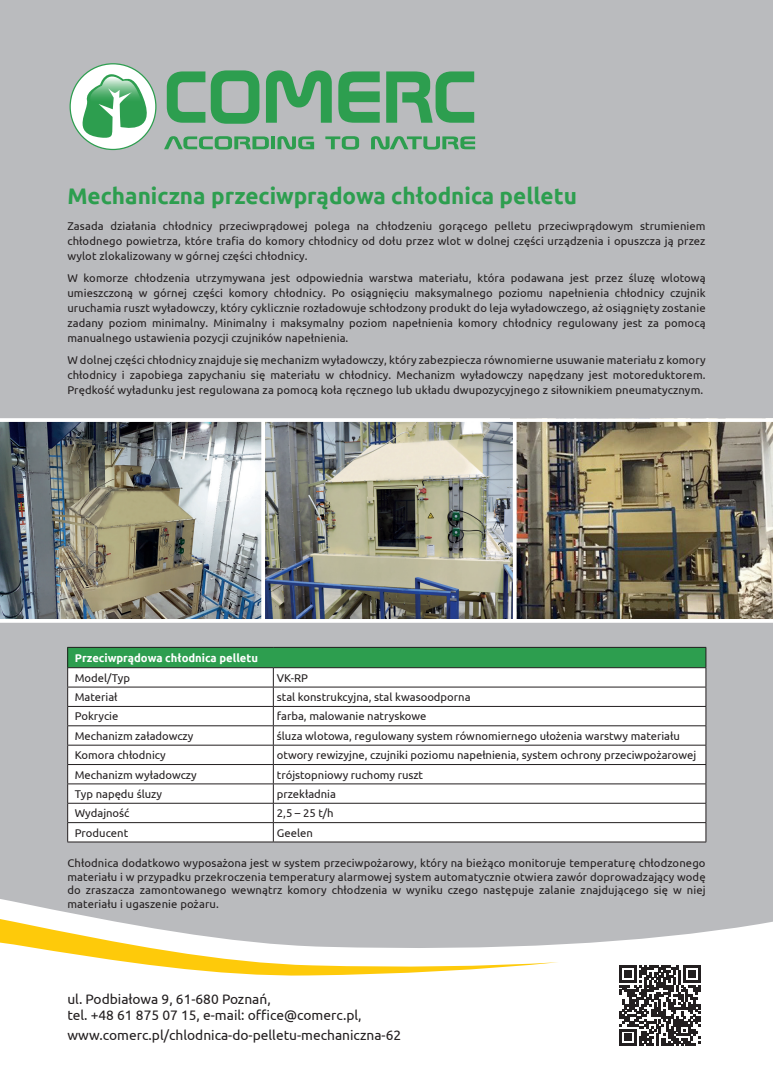
<style>
.page{position:relative;width:773px;height:1081px;background:#fff}
.page>*{position:absolute;margin:0;border:0;box-sizing:border-box;transform-origin:0 0}
.t1{font:700 22.5px "Ubuntu";color:#2d9e4f}
.t2{font:13.75px/16.5px "Ubuntu";color:#231f20}
.t3{font:11.25px/15px "Ubuntu";color:#231f20;text-align:justify}
.t4{font:700 11.25px "Ubuntu";color:#fff}
</style>
<div class="page">
<div style="left:0;top:0;width:772px;height:1080px;background:#babbbe"></div>
<svg style="left:0;top:899px;width:772px;height:181px;fill:#fff"></svg>
<svg style="left:0;top:919px;width:558px;height:57px"></svg>
<img style="left:516px;top:422px;width:256px;height:197px">
<div style="left:70px;top:64px;width:86px;height:85px;background:#fff;border-radius:50%"></div>
<svg style="left:69px;top:65px;width:88px;height:74px"></svg>
<svg style="left:167px;top:71px;width:38px;height:52px"></svg>
<svg style="left:211px;top:70px;width:48px;height:54px"></svg>
<svg style="left:266px;top:70px;width:66px;height:53px"></svg>
<svg style="left:338px;top:71px;width:41px;height:52px"></svg>
<svg style="left:386px;top:71px;width:88px;height:52px"></svg>
<svg style="left:164px;top:136px;width:105px;height:14px"></svg>
<hr style="left:271px;top:136px;width:4px;height:13px;background:#2d9e4f">
<svg style="left:277px;top:136px;width:37px;height:14px"></svg>
<svg style="left:325px;top:136px;width:34px;height:14px"></svg>
<svg style="left:371px;top:136px;width:104px;height:14px"></svg>
<div style="left:68px;top:647px;width:637px;height:21px;background:#2d9e4f"></div>
<div style="left:68px;top:668px;width:637px;height:173px;background:#fff"></div>
<hr style="left:67px;top:647px;width:206px;height:1px;background:#231f20">
<hr style="left:273px;top:647px;width:433px;height:1px;background:#231f20">
<hr style="left:67px;top:667px;width:206px;height:1px;background:#231f20">
<hr style="left:273px;top:667px;width:433px;height:1px;background:#231f20">
<hr style="left:67px;top:687px;width:206px;height:1px;background:#231f20">
<hr style="left:273px;top:687px;width:433px;height:1px;background:#231f20">
<hr style="left:67px;top:706px;width:206px;height:1px;background:#231f20">
<hr style="left:273px;top:706px;width:433px;height:1px;background:#231f20">
<hr style="left:67px;top:725px;width:206px;height:1px;background:#231f20">
<hr style="left:273px;top:725px;width:433px;height:1px;background:#231f20">
<hr style="left:67px;top:745px;width:206px;height:1px;background:#231f20">
<hr style="left:273px;top:745px;width:433px;height:1px;background:#231f20">
<hr style="left:67px;top:764px;width:206px;height:1px;background:#231f20">
<hr style="left:273px;top:764px;width:433px;height:1px;background:#231f20">
<hr style="left:67px;top:783px;width:206px;height:1px;background:#231f20">
<hr style="left:273px;top:783px;width:433px;height:1px;background:#231f20">
<hr style="left:67px;top:803px;width:206px;height:1px;background:#231f20">
<hr style="left:273px;top:803px;width:433px;height:1px;background:#231f20">
<hr style="left:67px;top:822px;width:206px;height:1px;background:#231f20">
<svg style="left:67px;top:648px;width:1px;height:193px"></svg>
<hr style="left:273px;top:822px;width:433px;height:1px;background:#231f20">
<svg style="left:273px;top:668px;width:1px;height:173px"></svg>
<svg style="left:705px;top:648px;width:1px;height:193px"></svg>
<hr style="left:67px;top:841px;width:206px;height:1px;background:#231f20">
<hr style="left:273px;top:841px;width:433px;height:1px;background:#231f20">
<img style="left:0;top:422px;width:512px;height:197px">
<svg style="left:0;top:418px;width:772px;height:4px;background:#f8f8f8"></svg>
<hr style="left:261px;top:420px;width:4px;height:201px;background:#fff">
<svg style="left:512px;top:420px;width:4px;height:199px"></svg>
<svg style="left:0;top:619px;width:772px;height:4px;background:#fafafa"></svg>
<div style="left:611px;top:957px;width:98px;height:97px;background:#fff"></div>
<svg style="left:619px;top:965px;width:81px;height:81px"></svg>
<h1 class="t1" style="left:67px;top:183px;width:511px">Mechaniczna przeciwprądowa chłodnica pelletu</h1>
<p class="t3" style="left:67px;top:218px;width:639px">Zasada działania chłodnicy przeciwprądowej polega na chłodzeniu gorącego pelletu przeciwprądowym strumieniem chłodnego powietrza, które trafia do komory chłodnicy od dołu przez wlot w dolnej części urządzenia i opuszcza ją przez wylot zlokalizowany w górnej części chłodnicy.</p>
<p class="t3" style="left:67px;top:270px;width:639px">W komorze chłodzenia utrzymywana jest odpowiednia warstwa materiału, która podawana jest przez śluzę wlotową umieszczoną w górnej części komory chłodnicy. Po osiągnięciu maksymalnego poziomu napełnienia chłodnicy czujnik uruchamia ruszt wyładowczy, który cyklicznie rozładowuje schłodzony produkt do leja wyładowczego, aż osiągnięty zostanie zadany poziom minimalny. Minimalny i maksymalny poziom napełnienia komory chłodnicy regulowany jest za pomocą manualnego ustawienia pozycji czujników napełnienia.</p>
<p class="t3" style="left:67px;top:352px;width:639px">W dolnej części chłodnicy znajduje się mechanizm wyładowczy, który zabezpiecza równomierne usuwanie materiału z komory chłodnicy i zapobiega zapychaniu się materiału w chłodnicy. Mechanizm wyładowczy napędzany jest motoreduktorem.<br>Prędkość wyładunku jest regulowana za pomocą koła ręcznego lub układu dwupozycyjnego z siłownikiem pneumatycznym.</p>
<p class="t4" style="left:75px;top:651px;width:185px">Przeciwprądowa chłodnica pelletu</p>
<p class="t3" style="left:75px;top:670px;width:57px">Model/Typ</p>
<p class="t3" style="left:277px;top:670px;width:33px">VK-RP</p>
<p class="t3" style="left:75px;top:689px;width:44px">Materiał</p>
<p class="t3" style="left:277px;top:689px;width:195px">stal konstrukcyjna, stal kwasoodporna</p>
<p class="t3" style="left:75px;top:708px;width:45px">Pokrycie</p>
<p class="t3" style="left:277px;top:708px;width:151px">farba, malowanie natryskowe</p>
<p class="t3" style="left:75px;top:728px;width:120px">Mechanizm załadowczy</p>
<p class="t3" style="left:277px;top:728px;width:404px">śluza wlotowa, regulowany system równomiernego ułożenia warstwy materiału</p>
<p class="t3" style="left:75px;top:747px;width:93px">Komora chłodnicy</p>
<p class="t3" style="left:277px;top:747px;width:421px">otwory rewizyjne, czujniki poziomu napełnienia, system ochrony przeciwpożarowej</p>
<p class="t3" style="left:75px;top:767px;width:123px">Mechanizm wyładowczy</p>
<p class="t3" style="left:277px;top:767px;width:148px">trójstopniowy ruchomy ruszt</p>
<p class="t3" style="left:75px;top:786px;width:89px">Typ napędu śluzy</p>
<p class="t3" style="left:277px;top:786px;width:61px">przekładnia</p>
<p class="t3" style="left:75px;top:805px;width:56px">Wydajność</p>
<p class="t3" style="left:277px;top:805px;width:58px">2,5 – 25 t/h</p>
<p class="t3" style="left:75px;top:825px;width:55px">Producent</p>
<p class="t3" style="left:277px;top:825px;width:37px">Geelen</p>
<p class="t3" style="left:67px;top:855px;width:639px;line-height:13.8px">Chłodnica dodatkowo wyposażona jest w system przeciwpożarowy, który na bieżąco monitoruje temperaturę chłodzonego materiału i w przypadku przekroczenia temperatury alarmowej system automatycznie otwiera zawór doprowadzający wodę do zraszacza zamontowanego wewnątrz komory chłodzenia w wyniku czego następuje zalanie znajdującego się w niej materiału i ugaszenie pożaru.</p>
<p class="t2" style="left:67px;top:990px;width:296px">ul. Podbiałowa 9, 61-680 Poznań,<br>tel. +48 61 875 07 15, e-mail: office@comerc.pl,</p>
<p class="t2" style="left:67px;top:1026px;width:335px">www.comerc.pl/chlodnica-do-pelletu-mechaniczna-62</p>
</div>
